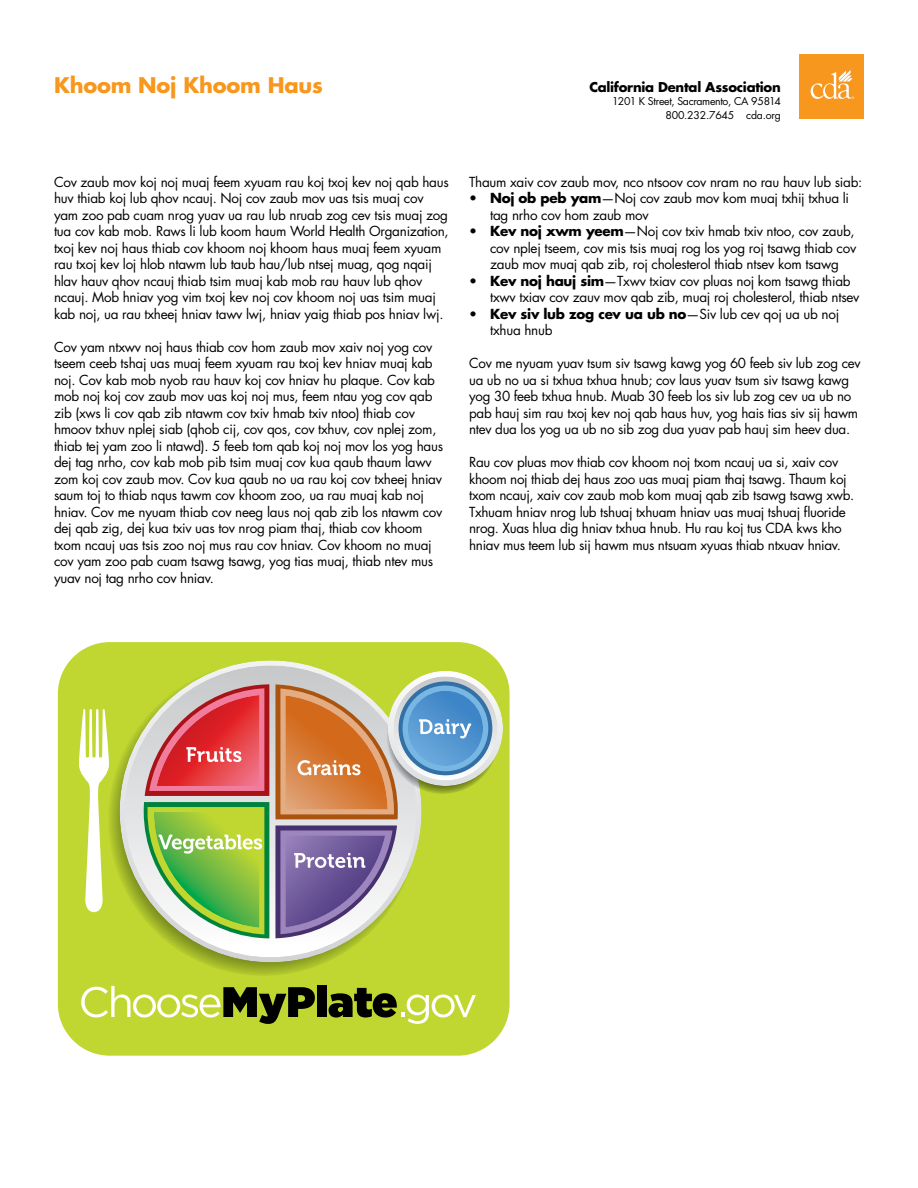
<style>
.page{position:relative;width:918px;height:1188px;background:#fff}
.page>*{position:absolute;margin:0;border:0;box-sizing:border-box;transform-origin:0 0}
.t1{font:700 21px "Futura Std";letter-spacing:-.01em;color:#f8971d}
.t2{font:13.5px/16.5px "Futura Std";letter-spacing:-.02em;color:#000}
.t3{font:700 13.2px "Futura Std";letter-spacing:-.02em;color:#000}
.t4{font:10.5px/13.5px "Futura Std";letter-spacing:-.03em;color:#000;text-align:right}
.t5{font:3.3px "Arial";color:#fff}
.s1{font-weight:700}
</style>
<div class="page">
<div style="left:799px;top:54px;width:65px;height:65px;background:#f8971d"></div>
<svg style="left:811px;top:70px;width:42px;height:29px"></svg>
<div style="left:57px;top:642px;width:453px;height:414px;background:#bfd730"></div>
<svg style="left:108px;top:663px;width:310px;height:313px;background:#b7ce2e"></svg>
<svg style="left:120px;top:660px;width:302px;height:302px"></svg>
<svg style="left:125px;top:665px;width:292px;height:292px"></svg>
<svg style="left:79px;top:709px;width:30px;height:203px"></svg>
<svg style="left:388px;top:671px;width:115px;height:115px"></svg>
<svg style="left:81px;top:986px;width:234px;height:38px;background:#9faf41"></svg>
<div style="left:317px;top:986px;width:10px;height:31px;background:#000"></div>
<svg style="left:329px;top:988px;width:147px;height:36px;background:#99a93d"></svg>
<svg style="left:275px;top:680px;width:224px;height:139px;background:#b6a480"></svg>
<svg style="left:145px;top:684px;width:124px;height:112px;background:#d86664"></svg>
<svg style="left:144px;top:802px;width:125px;height:136px;background:#8ec45e"></svg>
<svg style="left:275px;top:825px;width:122px;height:113px;background:#9182a6"></svg>
<h1 class="t1" style="left:54px;top:75px;width:270px">Khoom Noj Khoom Haus</h1>
<p class="t3" style="left:589px;top:80px;width:193px">California Dental Association</p>
<p class="t4" style="left:612px;top:96px;width:170px">1201 K Street, Sacramento, CA 95814<br>800.232.7645 cda.org</p>
<p class="t5" style="left:852px;top:96px;width:4px">®</p>
<p class="t2" style="left:54px;top:175px;width:396px">Cov zaub mov koj noj muaj feem xyuam rau koj txoj kev noj qab haus huv thiab koj lub qhov ncauj. Noj cov zaub mov uas tsis muaj cov yam zoo pab cuam nrog yuav ua rau lub nruab zog cev tsis muaj zog tua cov kab mob. Raws li lub koom haum World Health Organization, txoj kev noj haus thiab cov khoom noj khoom haus muaj feem xyuam rau txoj kev loj hlob ntawm lub taub hau/lub ntsej muag, qog nqaij hlav hauv qhov ncauj thiab tsim muaj kab mob rau hauv lub qhov ncauj. Mob hniav yog vim txoj kev noj cov khoom noj uas tsim muaj kab noj, ua rau txheej hniav tawv lwj, hniav yaig thiab pos hniav lwj.</p>
<p class="t2" style="left:54px;top:339px;width:391px">Cov yam ntxwv noj haus thiab cov hom zaub mov xaiv noj yog cov tseem ceeb tshaj uas muaj feem xyuam rau txoj kev hniav muaj kab noj. Cov kab mob nyob rau hauv koj cov hniav hu plaque. Cov kab mob noj koj cov zaub mov uas koj noj mus, feem ntau yog cov qab zib (xws li cov qab zib ntawm cov txiv hmab txiv ntoo) thiab cov hmoov txhuv nplej siab (qhob cij, cov qos, cov txhuv, cov nplej zom, thiab tej yam zoo li ntawd). 5 feeb tom qab koj noj mov los yog haus dej tag nrho, cov kab mob pib tsim muaj cov kua qaub thaum lawv zom koj cov zaub mov. Cov kua qaub no ua rau koj cov txheej hniav saum toj to thiab nqus tawm cov khoom zoo, ua rau muaj kab noj hniav. Cov me nyuam thiab cov neeg laus noj qab zib los ntawm cov dej qab zig, dej kua txiv uas tov nrog piam thaj, thiab cov khoom txom ncauj uas tsis zoo noj mus rau cov hniav. Cov khoom no muaj cov yam zoo pab cuam tsawg tsawg, yog tias muaj, thiab ntev mus yuav noj tag nrho cov hniav.</p>
<p class="t2" style="left:469px;top:174px;width:395px">Thaum xaiv cov zaub mov, nco ntsoov cov nram no rau hauv lub siab:</p>
<p class="t2" style="left:490px;top:191px;width:360px;text-indent:-21px">• <span class="s1">Noj ob peb yam</span>—Noj cov zaub mov kom muaj txhij txhua li tag nrho cov hom zaub mov</p>
<p class="t2" style="left:490px;top:224px;width:368px;text-align:justify;text-indent:-21px">• <span class="s1">Kev noj xwm yeem</span>—Noj cov txiv hmab txiv ntoo, cov zaub, cov nplej tseem, cov mis tsis muaj rog los yog roj tsawg thiab cov zaub mov muaj qab zib, roj cholesterol thiab ntsev kom tsawg</p>
<p class="t2" style="left:490px;top:273px;width:371px;text-indent:-21px">• <span class="s1">Kev noj hauj sim</span>—Txwv txiav cov pluas noj kom tsawg thiab txwv txiav cov zauv mov qab zib, muaj roj cholesterol, thiab ntsev</p>
<p class="t2" style="left:490px;top:306px;width:351px;text-indent:-21px">• <span class="s1">Kev siv lub zog cev ua ub no</span>—Siv lub cev qoj ua ub noj txhua hnub</p>
<p class="t2" style="left:469px;top:356px;width:393px">Cov me nyuam yuav tsum siv tsawg kawg yog 60 feeb siv lub zog cev ua ub no ua si txhua txhua hnub; cov laus yuav tsum siv tsawg kawg yog 30 feeb txhua hnub. Muab 30 feeb los siv lub zog cev ua ub no pab hauj sim rau txoj kev noj qab haus huv, yog hais tias siv sij hawm ntev dua los yog ua ub no sib zog dua yuav pab hauj sim heev dua.</p>
<p class="t2" style="left:469px;top:455px;width:387px">Rau cov pluas mov thiab cov khoom noj txom ncauj ua si, xaiv cov khoom noj thiab dej haus zoo uas muaj piam thaj tsawg. Thaum koj txom ncauj, xaiv cov zaub mob kom muaj qab zib tsawg tsawg xwb.<br>Txhuam hniav nrog lub tshuaj txhuam hniav uas muaj tshuaj fluoride nrog. Xuas hlua dig hniav txhua hnub. Hu rau koj tus CDA kws kho hniav mus teem lub sij hawm mus ntsuam xyuas thiab ntxuav hniav.</p>
</div>
